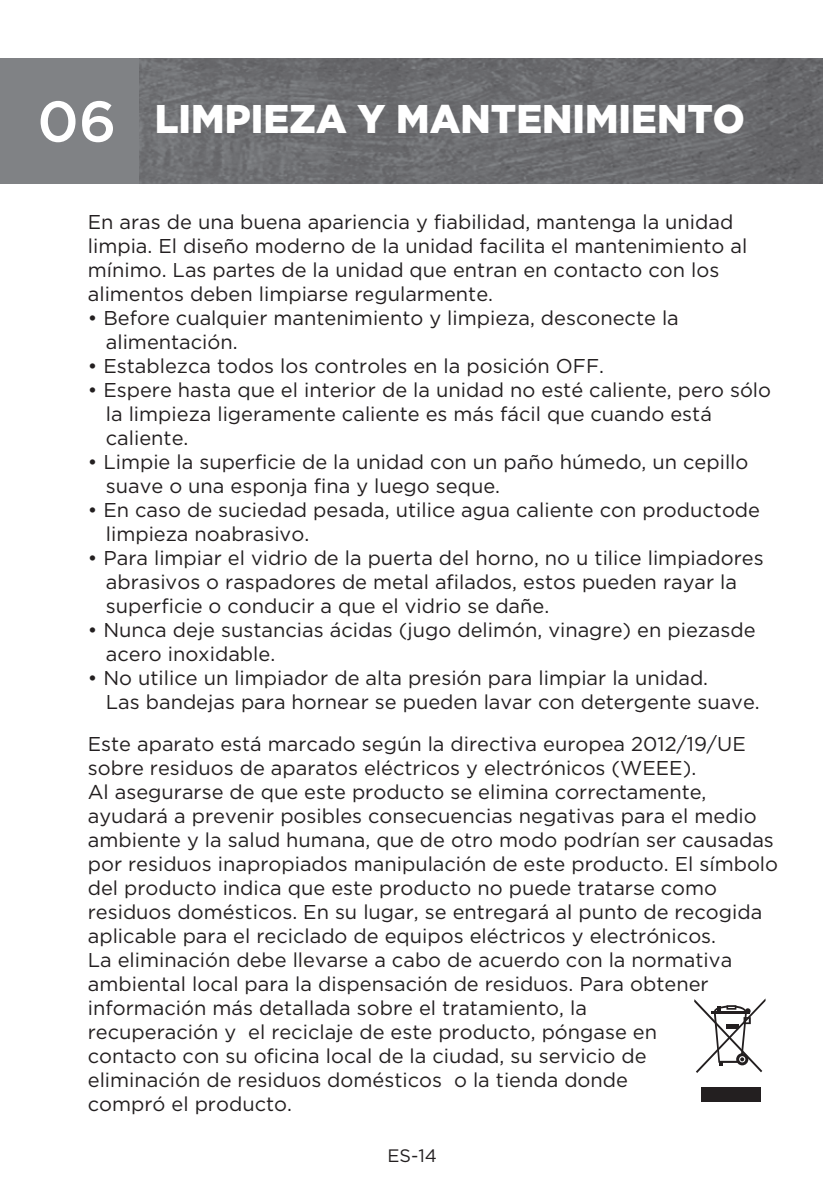
<style>
.page{position:relative;width:823px;height:1191px;background:#fff}
.page>*{position:absolute;margin:0;border:0;box-sizing:border-box;transform-origin:0 0}
.t1{font:900 40px "Gotham";color:#fff;scale:.96 1}
.t2{font:20px/24px "Gotham";color:#231f20}
.t3{font:18px "Gotham";color:#231f20}
.s1{font-weight:500;font-size:57.2px}
</style>
<div class="page">
<img style="left:139px;top:58px;width:683px;height:126px">
<div style="left:0;top:58px;width:139px;height:126px;background:#808285"></div>
<div style="left:700px;top:1087px;width:59px;height:14px;background:#231f20"></div>
<svg style="left:694px;top:999px;width:71px;height:74px"></svg>
<h1 class="t1" style="left:37px;top:95px;width:738px"><span class="s1">06</span> LIMPIEZA Y MANTENIMIENTO</h1>
<p class="t2" style="left:88px;top:209px;width:660px">En aras de una buena apariencia y fiabilidad, mantenga la unidad limpia. El diseño moderno de la unidad facilita el mantenimiento al mínimo. Las partes de la unidad que entran en contacto con los alimentos deben limpiarse regularmente.</p>
<p class="t2" style="left:106px;top:305px;width:574px;text-indent:-18px">• Before cualquier mantenimiento y limpieza, desconecte la alimentación.</p>
<p class="t2" style="left:88px;top:353px;width:517px">• Establezca todos los controles en la posición OFF.</p>
<p class="t2" style="left:106px;top:377px;width:666px;text-indent:-18px">• Espere hasta que el interior de la unidad no esté caliente, pero sólo la limpieza ligeramente caliente es más fácil que cuando está caliente.</p>
<p class="t2" style="left:106px;top:449px;width:643px;text-indent:-18px">• Limpie la superficie de la unidad con un paño húmedo, un cepillo suave o una esponja fina y luego seque.</p>
<p class="t2" style="left:106px;top:497px;width:655px;text-indent:-18px">• En caso de suciedad pesada, utilice agua caliente con productode limpieza noabrasivo.</p>
<p class="t2" style="left:106px;top:545px;width:659px;text-indent:-18px">• Para limpiar el vidrio de la puerta del horno, no u tilice limpiadores abrasivos o raspadores de metal afilados, estos pueden rayar la superficie o conducir a que el vidrio se dañe.</p>
<p class="t2" style="left:106px;top:617px;width:651px;text-indent:-18px">• Nunca deje sustancias ácidas (jugo delimón, vinagre) en piezasde acero inoxidable.</p>
<p class="t2" style="left:106px;top:665px;width:655px;text-indent:-18px">• No utilice un limpiador de alta presión para limpiar la unidad.<br>Las bandejas para hornear se pueden lavar con detergente suave.</p>
<p class="t2" style="left:88px;top:731px;width:691px">Este aparato está marcado según la directiva europea 2012/19/UE sobre residuos de aparatos eléctricos y electrónicos (WEEE).<br>Al asegurarse de que este producto se elimina correctamente, ayudará a prevenir posibles consecuencias negativas para el medio ambiente y la salud humana, que de otro modo podrían ser causadas por residuos inapropiados manipulación de este producto. El símbolo del producto indica que este producto no puede tratarse como residuos domésticos. En su lugar, se entregará al punto de recogida aplicable para el reciclado de equipos eléctricos y electrónicos.<br>La eliminación debe llevarse a cabo de acuerdo con la normativa ambiental local para la dispensación de residuos. Para obtener información más detallada sobre el tratamiento, la<br>recuperación y el reciclaje de este producto, póngase en<br>contacto con su oficina local de la ciudad, su servicio de<br>eliminación de residuos domésticos o la tienda donde<br>compró el producto.</p>
<p class="t3" style="left:387px;top:1144px;width:51px">ES-14</p>
</div>
